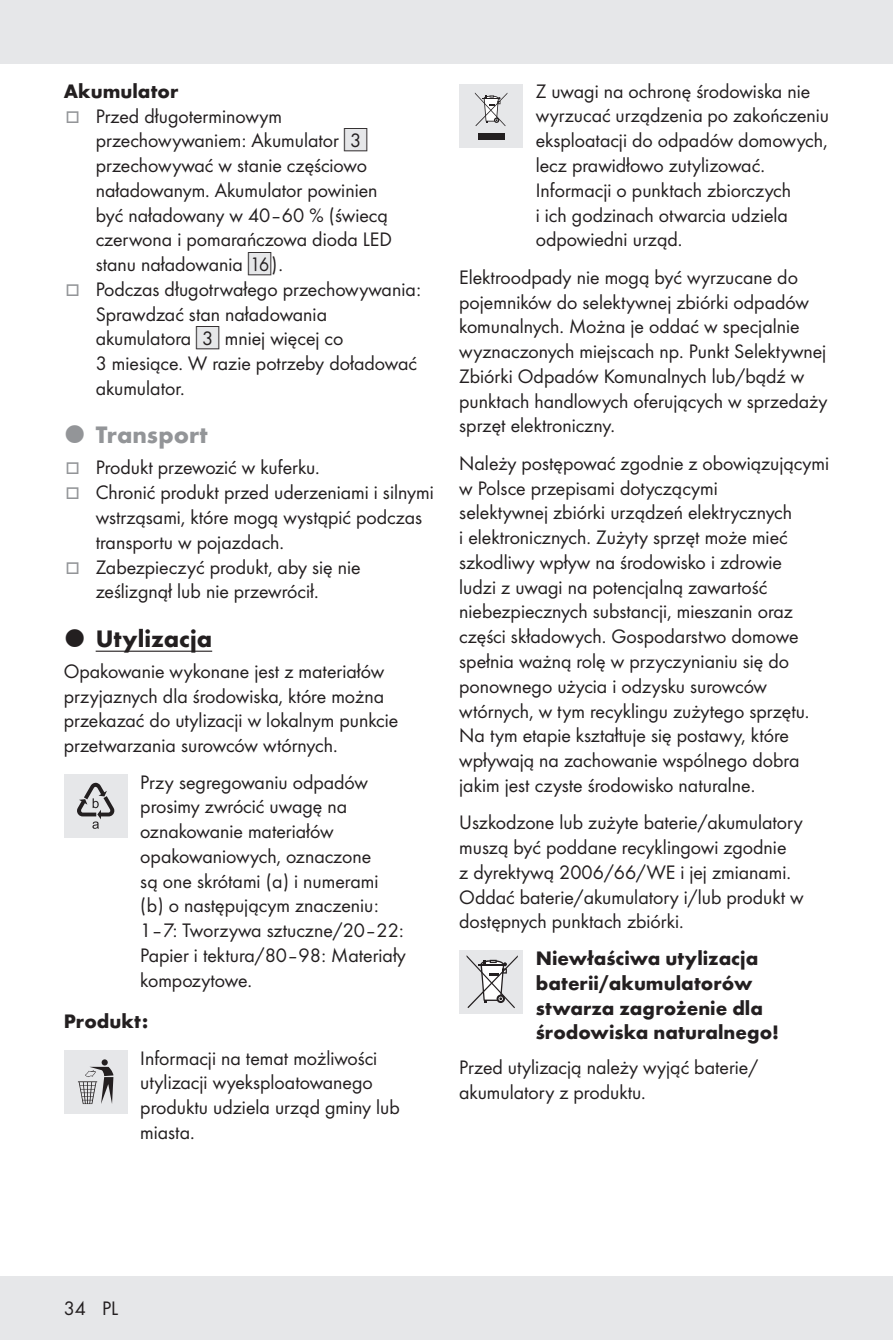
<style>
.page{position:relative;width:893px;height:1340px;background:#fff}
.page>*{position:absolute;margin:0;border:0;box-sizing:border-box;transform-origin:0 0}
.t1{font:700 24.75px "Futura";color:#231f20}
.t2{font:700 24.75px "Futura";color:#939598}
.Body_SB{font:20.25px/24.8px "Futura Boo";color:#231f20}
.Body{font:20.25px/24.8px "Futura Boo";color:#231f20}
.Headline-03_SB{font:700 20.25px/24.8px "Futura";color:#231f20}
.s1{color:#939598}
.s2{font-family:"IMP Lidl Num Box";font-size:17.78px;color:#e6e7e9}
.s3{font-family:"IMP Lidl Num Box";font-size:17.78px}
</style>
<div class="page">
<div style="left:0;top:1276px;width:893px;height:63px;background:#e6e7e9"></div>
<div style="left:0;top:0;width:893px;height:64px;background:#e6e7e9"></div>
<hr style="left:96px;top:650px;width:116px;height:1px;background:#231f20">
<div style="left:64px;top:774px;width:64px;height:63px;background:#e6e7e9"></div>
<svg style="left:77px;top:782px;width:37px;height:46px"></svg>
<div style="left:64px;top:1049px;width:64px;height:64px;background:#e6e7e9"></div>
<svg style="left:78px;top:1059px;width:35px;height:45px"></svg>
<div style="left:459px;top:950px;width:64px;height:63px;background:#e6e7e9"></div>
<svg style="left:467px;top:955px;width:51px;height:53px"></svg>
<div style="left:459px;top:84px;width:64px;height:64px;background:#e6e7e9"></div>
<div style="left:478px;top:133px;width:27px;height:7px;background:#231f20"></div>
<svg style="left:475px;top:92px;width:32px;height:34px"></svg>
<p class="Headline-03_SB" style="left:64px;top:77px;width:116px">Akumulator</p>
<p class="Body_SB" style="left:96px;top:102px;width:298px;text-indent:-30px"><span class="s1">□</span> Przed długoterminowym przechowywaniem: Akumulator <span class="s2">[</span><span class="s3">3] </span>przechowywać w stanie częściowo naładowanym. Akumulator powinien być naładowany w 40–60 % (świecą czerwona i pomarańczowa dioda LED stanu naładowania <span class="s2">[</span><span class="s3">16]</span>).</p>
<p class="Body_SB" style="left:96px;top:276px;width:327px;text-indent:-30px"><span class="s1">□</span> Podczas długotrwałego przechowywania:<br>Sprawdzać stan naładowania akumulatora <span class="s2">[</span><span class="s3">3]</span> mniej więcej co<br>3 miesiące. W razie potrzeby doładować akumulator.</p>
<p class="t2" style="left:96px;top:417px;width:114px">Transport</p>
<p class="Body_SB" style="left:65px;top:454px;width:253px"><span class="s1">□</span> Produkt przewozić w kuferku.</p>
<p class="Body_SB" style="left:96px;top:479px;width:340px;text-indent:-30px"><span class="s1">□</span> Chronić produkt przed uderzeniami i silnymi wstrząsami, które mogą wystąpić podczas transportu w pojazdach.</p>
<p class="Body_SB" style="left:96px;top:553px;width:267px;text-indent:-30px"><span class="s1">□</span> Zabezpieczyć produkt, aby się nie ześlizgnął lub nie przewrócił.</p>
<p class="t1" style="left:96px;top:620px;width:118px">Utylizacja</p>
<p class="Body" style="left:64px;top:657px;width:336px">Opakowanie wykonane jest z materiałów przyjaznych dla środowiska, które można przekazać do utylizacji w lokalnym punkcie przetwarzania surowców wtórnych.</p>
<p class="Body" style="left:140px;top:768px;width:267px">Przy segregowaniu odpadów prosimy zwrócić uwagę na oznakowanie materiałów opakowaniowych, oznaczone<br>są one skrótami (a) i numerami (b) o następującym znaczeniu:<br>1–7: Tworzywa sztuczne/20–22:<br>Papier i tektura/80–98: Materiały kompozytowe.</p>
<p class="Headline-03_SB" style="left:64px;top:1007px;width:86px">Produkt:</p>
<p class="Body" style="left:140px;top:1044px;width:261px">Informacji na temat możliwości utylizacji wyeksploatowanego produktu udziela urząd gminy lub miasta.</p>
<p class="Body_SB" style="left:536px;top:77px;width:295px">Z uwagi na ochronę środowiska nie wyrzucać urządzenia po zakończeniu eksploatacji do odpadów domowych, lecz prawidłowo zutylizować.<br>Informacji o punktach zbiorczych<br>i ich godzinach otwarcia udziela odpowiedni urząd.</p>
<p class="Body_SB" style="left:459px;top:264px;width:370px">Elektroodpady nie mogą być wyrzucane do pojemników do selektywnej zbiórki odpadów komunalnych. Można je oddać w specjalnie wyznaczonych miejscach np. Punkt Selektywnej Zbiórki Odpadów Komunalnych lub/bądź w punktach handlowych oferujących w sprzedaży sprzęt elektroniczny.</p>
<p class="Body_SB" style="left:459px;top:450px;width:371px">Należy postępować zgodnie z obowiązującymi w Polsce przepisami dotyczącymi<br>selektywnej zbiórki urządzeń elektrycznych<br>i elektronicznych. Zużyty sprzęt może mieć szkodliwy wpływ na środowisko i zdrowie<br>ludzi z uwagi na potencjalną zawartość niebezpiecznych substancji, mieszanin oraz części składowych. Gospodarstwo domowe spełnia ważną rolę w przyczynianiu się do ponownego użycia i odzysku surowców wtórnych, w tym recyklingu zużytego sprzętu.<br>Na tym etapie kształtuje się postawy, które wpływają na zachowanie wspólnego dobra jakim jest czyste środowisko naturalne.</p>
<p class="Body_SB" style="left:459px;top:809px;width:346px">Uszkodzone lub zużyte baterie/akumulatory muszą być poddane recyklingowi zgodnie<br>z dyrektywą 2006/66/WE i jej zmianami.<br>Oddać baterie/akumulatory i/lub produkt w dostępnych punktach zbiórki.</p>
<p class="Headline-03_SB" style="left:536px;top:944px;width:245px">Niewłaściwa utylizacja baterii/akumulatorów stwarza zagrożenie dla środowiska naturalnego!</p>
<p class="Body_SB" style="left:459px;top:1053px;width:300px">Przed utylizacją należy wyjąć baterie/ akumulatory z produktu.</p>
<p class="Body_SB" style="left:64px;top:1295px;width:56px">34 PL</p>
</div>
